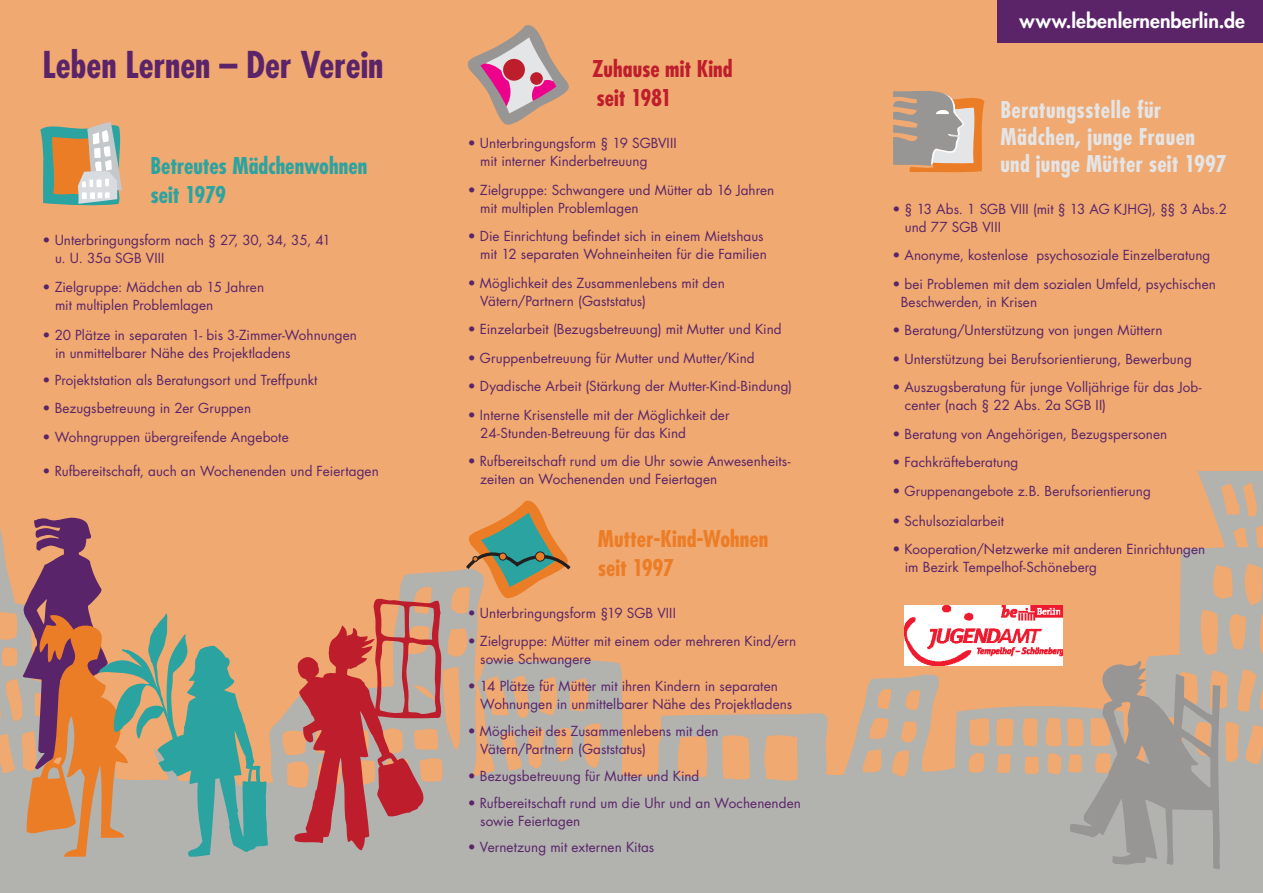
<style>
.page{position:relative;width:1263px;height:893px;background:#fff}
.page>*{position:absolute;margin:0;border:0;box-sizing:border-box;transform-origin:0 0}
.t1{font:700 condensed 36px "Futura";color:#5b2469}
.t2{font:700 condensed 22.5px/27px "Futura";letter-spacing:.015em;color:#e4e5e7}
.t3{font:700 condensed 22.5px/28.8px "Futura";letter-spacing:-.005em;color:#2ba3a1}
.t4{font:700 condensed 22.5px/28.8px "Futura";color:#ec7d27}
.t5{font:700 condensed 22.5px/28.8px "Futura";letter-spacing:-.005em;color:#be1d2c}
.t6{font:800 19.5px "Futura";letter-spacing:.005em;color:#fff}
.t7{font:13.5px/18px "Futura";letter-spacing:.005em;color:#592469}
</style>
<div class="page">
<div style="left:0;top:0;width:1263px;height:892px;background:#f0a970"></div>
<svg style="left:0;top:471px;width:1263px;height:422px"></svg>
<div style="left:997px;top:0;width:266px;height:43px;background:#5b2469"></div>
<svg style="left:23px;top:517px;width:245px;height:340px"></svg>
<svg style="left:40px;top:122px;width:82px;height:84px"></svg>
<svg style="left:467px;top:25px;width:102px;height:100px"></svg>
<div style="left:502px;top:58px;width:24px;height:23px;background:#be1d2c;border-radius:50%"></div>
<div style="left:501px;top:57px;width:25px;height:25px;border:2px solid #e4e5e7;border-radius:50%"></div>
<div style="left:529px;top:71px;width:15px;height:15px;background:#be1d2c;border-radius:50%"></div>
<div style="left:528px;top:71px;width:16px;height:15px;border:2px solid #e4e5e7;border-radius:50%"></div>
<svg style="left:291px;top:497px;width:283px;height:353px"></svg>
<svg style="left:893px;top:91px;width:91px;height:82px"></svg>
<img style="left:904px;top:606px;width:159px;height:59px">
<svg style="left:1069px;top:661px;width:151px;height:209px"></svg>
<h1 class="t1" style="left:43px;top:42px;width:342px">Leben Lernen – Der Verein</h1>
<h2 class="t3" style="left:151px;top:151px;width:218px">Betreutes Mädchenwohnen seit 1979</h2>
<p class="t7" style="left:55px;top:231px;width:277px;text-indent:-12px">• Unterbringungsform nach § 27, 30, 34, 35, 41 u. U. 35a SGB VIII</p>
<p class="t7" style="left:55px;top:277px;width:211px;text-indent:-12px">• Zielgruppe: Mädchen ab 15 Jahren mit multiplen Problemlagen</p>
<p class="t7" style="left:55px;top:325px;width:304px;text-indent:-12px">• 20 Plätze in separaten 1- bis 3-Zimmer-Wohnungen in unmittelbarer Nähe des Projektladens</p>
<p class="t7" style="left:43px;top:370px;width:276px">• Projektstation als Beratungsort und Treffpunkt</p>
<p class="t7" style="left:43px;top:399px;width:210px">• Bezugsbetreuung in 2er Gruppen</p>
<p class="t7" style="left:43px;top:427px;width:248px">• Wohngruppen übergreifende Angebote</p>
<p class="t7" style="left:43px;top:462px;width:338px">• Rufbereitschaft, auch an Wochenenden und Feiertagen</p>
<h2 class="t5" style="left:592px;top:54px;width:142px">Zuhause mit Kind seit 1981</h2>
<p class="t7" style="left:480px;top:134px;width:198px;text-indent:-12px">• Unterbringungsform § 19 SGBVIII mit interner Kinderbetreuung</p>
<p class="t7" style="left:480px;top:180px;width:296px;text-indent:-12px">• Zielgruppe: Schwangere und Mütter ab 16 Jahren mit multiplen Problemlagen</p>
<p class="t7" style="left:468px;top:227px;width:300px;text-align:right">• Die Einrichtung befindet sich in einem Mietshaus mit 12 separaten Wohneinheiten für die Familien</p>
<p class="t7" style="left:480px;top:273px;width:246px;text-indent:-12px">• Möglichkeit des Zusammenlebens mit den<br>Vätern/Partnern (Gaststatus)</p>
<p class="t7" style="left:468px;top:320px;width:315px">• Einzelarbeit (Bezugsbetreuung) mit Mutter und Kind</p>
<p class="t7" style="left:468px;top:348px;width:288px">• Gruppenbetreuung für Mutter und Mutter/Kind</p>
<p class="t7" style="left:468px;top:377px;width:326px">• Dyadische Arbeit (Stärkung der Mutter-Kind-Bindung)</p>
<p class="t7" style="left:480px;top:405px;width:251px;text-indent:-12px">• Interne Krisenstelle mit der Möglichkeit der<br>24-Stunden-Betreuung für das Kind</p>
<p class="t7" style="left:480px;top:452px;width:312px;text-indent:-12px">• Rufbereitschaft rund um die Uhr sowie Anwesenheits&shy;zeiten an Wochenenden und Feiertagen</p>
<h2 class="t4" style="left:598px;top:524px;width:172px">Mutter-Kind-Wohnen seit 1997</h2>
<p class="t7" style="left:468px;top:604px;width:210px">• Unterbringungsform §19 SGB VIII</p>
<p class="t7" style="left:480px;top:632px;width:318px;text-indent:-12px">• Zielgruppe: Mütter mit einem oder mehreren Kind/ern sowie Schwangere</p>
<p class="t7" style="left:480px;top:677px;width:314px;text-indent:-12px">• 14 Plätze für Mütter mit ihren Kindern in separaten<br>Wohnungen in unmittelbarer Nähe des Projektladens</p>
<p class="t7" style="left:480px;top:722px;width:240px;text-indent:-12px">• Möglicheit des Zusammenlebens mit den<br>Vätern/Partnern (Gaststatus)</p>
<p class="t7" style="left:468px;top:767px;width:233px">• Bezugsbetreuung für Mutter und Kind</p>
<p class="t7" style="left:480px;top:794px;width:322px;text-indent:-12px">• Rufbereitschaft rund um die Uhr und an Wochenenden sowie Feiertagen</p>
<p class="t7" style="left:468px;top:838px;width:188px">• Vernetzung mit externen Kitas</p>
<h3 class="t6" style="left:1019px;top:8px;width:227px">www.lebenlernenberlin.de</h3>
<h2 class="t2" style="left:1000px;top:96px;width:228px">Beratungsstelle für<br>Mädchen, junge Frauen und junge Mütter seit 1997</h2>
<p class="t7" style="left:905px;top:200px;width:324px;text-indent:-12px">• § 13 Abs. 1 SGB VIII (mit § 13 AG KJHG), §§ 3 Abs.2 und 77 SGB VIII</p>
<p class="t7" style="left:892px;top:246px;width:319px">• Anonyme, kostenlose psychosoziale Einzelberatung</p>
<p class="t7" style="left:901px;top:275px;width:317px;text-indent:-8px">• bei Problemen mit dem sozialen Umfeld, psychischen<br>Beschwerden, in Krisen</p>
<p class="t7" style="left:892px;top:321px;width:272px">• Beratung/Unterstützung von jungen Müttern</p>
<p class="t7" style="left:892px;top:350px;width:301px">• Unterstützung bei Berufsorientierung, Bewerbung</p>
<p class="t7" style="left:905px;top:378px;width:298px;text-indent:-12px">• Auszugsberatung für junge Volljährige für das Job&shy;center (nach § 22 Abs. 2a SGB II)</p>
<p class="t7" style="left:892px;top:425px;width:276px">• Beratung von Angehörigen, Bezugspersonen</p>
<p class="t7" style="left:892px;top:453px;width:128px">• Fachkräfteberatung</p>
<p class="t7" style="left:892px;top:482px;width:260px">• Gruppenangebote z.B. Berufsorientierung</p>
<p class="t7" style="left:892px;top:512px;width:113px">• Schulsozialarbeit</p>
<p class="t7" style="left:905px;top:540px;width:302px;text-indent:-12px">• Kooperation/Netzwerke mit anderen Einrichtungen im Bezirk Tempelhof-Schöneberg</p>
</div>
